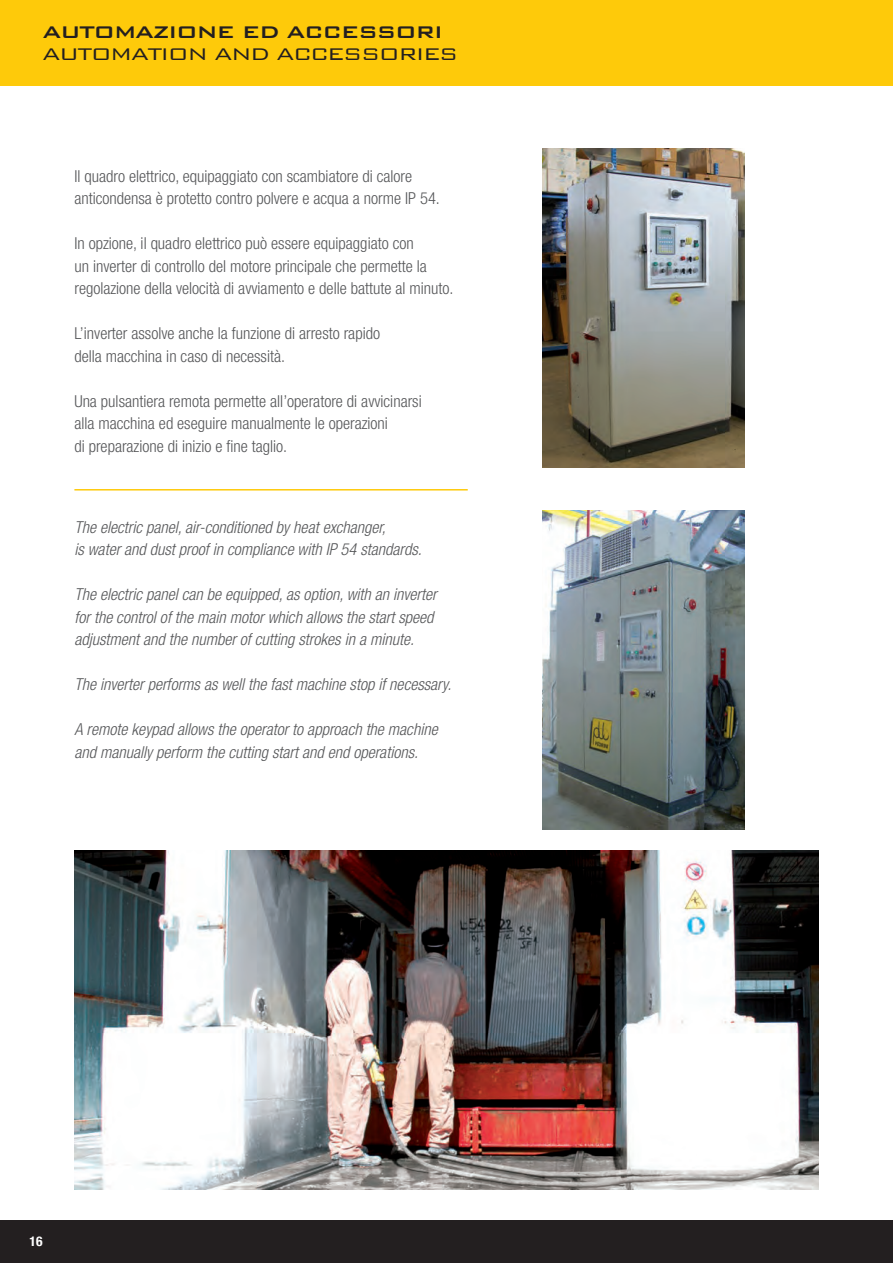
<style>
.page{position:relative;width:893px;height:1263px;background:#fff}
.page>*{position:absolute;margin:0;border:0;box-sizing:border-box;transform-origin:0 0}
.t1{font:300 22.5px "Bank Gothic";letter-spacing:-.06em;color:#231f20;scale:1.1 1}
.t2{font:500 22.5px "Bank Gothic";letter-spacing:-.06em;color:#231f20;scale:1.1 1}
.t3{font:300 condensed 16.5px/22.5px "Helvetica Neue LT Com";color:#57585a}
.t4{font:italic 300 condensed 16.5px/22.5px "Helvetica Neue LT Com";color:#57585a}
.t5{font:700 condensed 13.5px "Helvetica Neue LT Com";color:#fff}
</style>
<div class="page">
<div style="left:0;top:0;width:893px;height:85px;background:#feca0a"></div>
<div style="left:0;top:1220px;width:893px;height:43px;background:#231f20"></div>
<hr style="left:74px;top:489px;width:394px;height:1px;background:#feca0a">
<img style="left:542px;top:149px;width:202px;height:319px">
<img style="left:542px;top:510px;width:202px;height:319px">
<img style="left:74px;top:850px;width:745px;height:339px">
<h1 class="t2" style="left:43px;top:15px;width:366px">AUTOMAZIONE ED ACCESSORI</h1>
<h1 class="t1" style="left:43px;top:37px;width:380px">AUTOMATION AND ACCESSORIES</h1>
<p class="t3" style="left:74px;top:165px;width:367px">Il quadro elettrico, equipaggiato con scambiatore di calore anticondensa è protetto contro polvere e acqua a norme IP 54.</p>
<p class="t3" style="left:74px;top:232px;width:380px">In opzione, il quadro elettrico può essere equipaggiato con<br>un inverter di controllo del motore principale che permette la regolazione della velocità di avviamento e delle battute al minuto.</p>
<p class="t3" style="left:74px;top:322px;width:307px">L’inverter assolve anche la funzione di arresto rapido della macchina in caso di necessità.</p>
<p class="t3" style="left:74px;top:390px;width:349px">Una pulsantiera remota permette all’operatore di avvicinarsi alla macchina ed eseguire manualmente le operazioni<br>di preparazione di inizio e fine taglio.</p>
<p class="t4" style="left:74px;top:516px;width:349px">The electric panel, air-conditioned by heat exchanger,<br>is water and dust proof in compliance with IP 54 standards.</p>
<p class="t4" style="left:74px;top:583px;width:364px">The electric panel can be equipped, as option, with an inverter for the control of the main motor which allows the start speed adjustment and the number of cutting strokes in a minute.</p>
<p class="t4" style="left:74px;top:673px;width:378px">The inverter performs as well the fast machine stop if necessary.</p>
<p class="t4" style="left:74px;top:718px;width:365px">A remote keypad allows the operator to approach the machine and manually perform the cutting start and end operations.</p>
<p class="t5" style="left:30px;top:1233px;width:14px">16</p>
</div>
